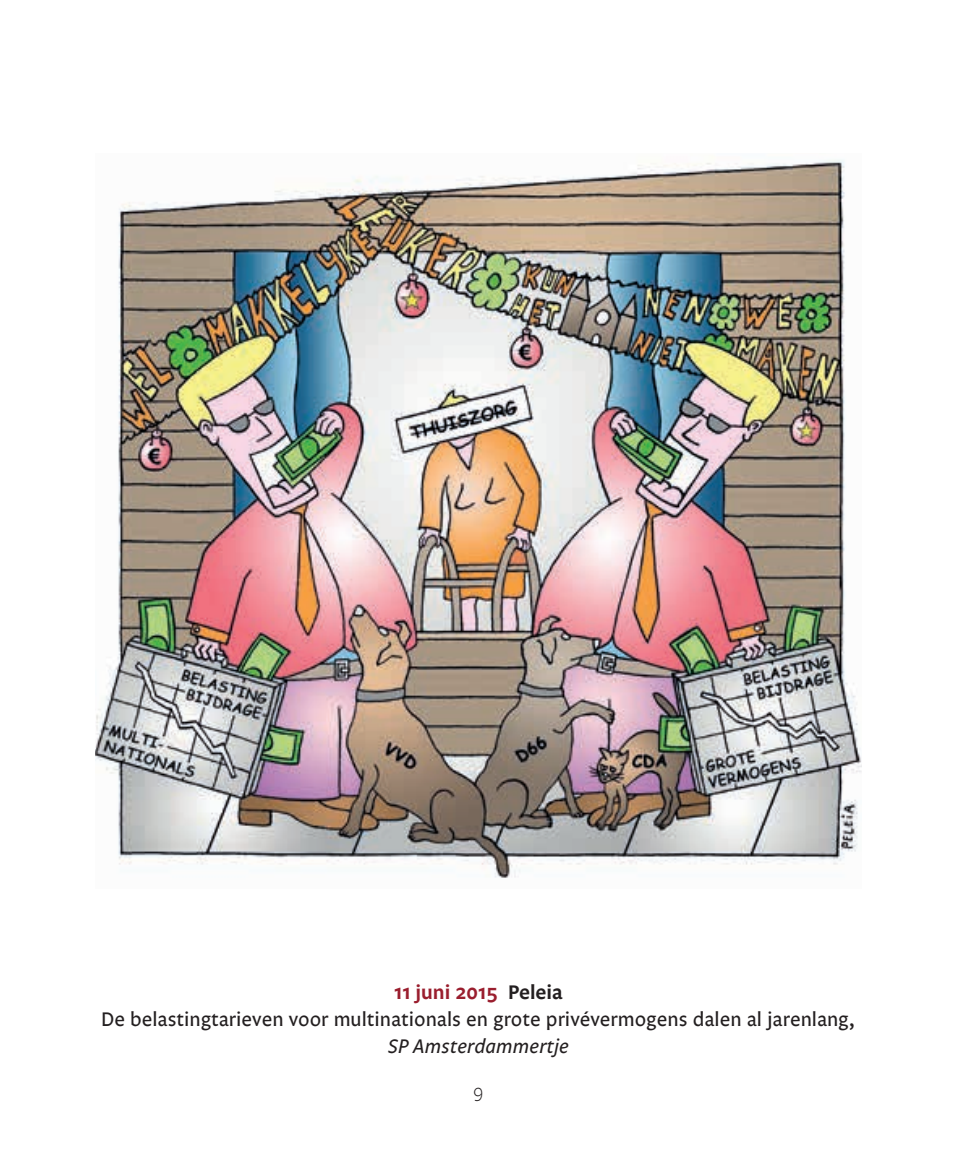
<style>
.page{position:relative;width:957px;height:1149px;background:#fff}
.page>*{position:absolute;margin:0;border:0;box-sizing:border-box;transform-origin:0 0}
.t1{font:20.25px/27px "Legato OT";color:#231f20;text-align:center}
.t2{font:italic 20.25px "Legato OT";color:#231f20}
.t3{font:300 18px "Legato OT";color:#231f20}
.s1{font-weight:600;color:#9a1e2e}
.s2{font-weight:600}
</style>
<div class="page">
<img style="left:96px;top:160px;width:765px;height:718px">
<p class="t1" style="left:101px;top:979px;width:756px"><span class="s1">11 juni 2015</span> <span class="s2">Peleia<br></span>De belastingtarieven voor multinationals en grote privévermogens dalen al jarenlang,</p>
<p class="t2" style="left:388px;top:1033px;width:183px">SP Amsterdammertje</p>
<p class="t3" style="left:473px;top:1081px;width:12px">9</p>
</div>
